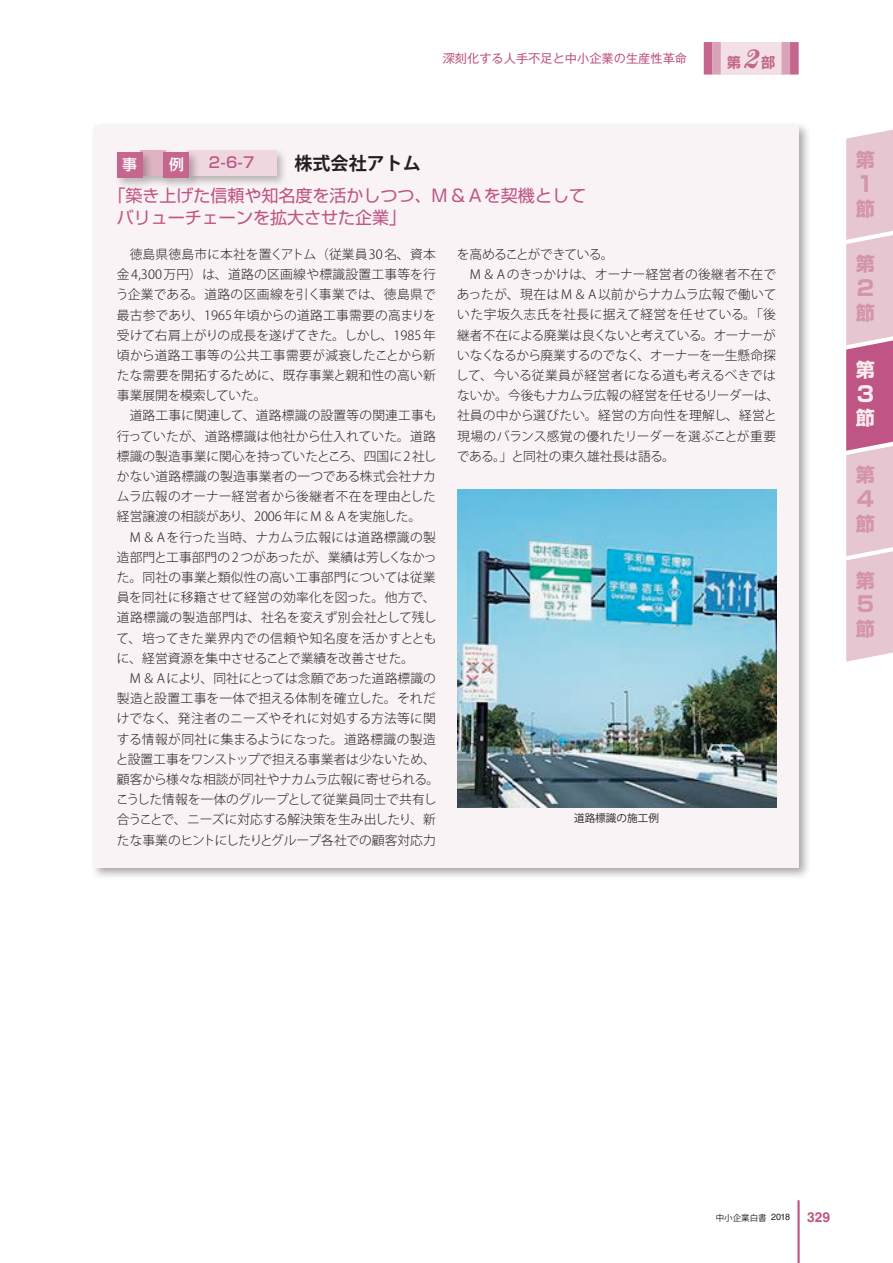
<style>
.page{position:relative;width:893px;height:1263px;background:#fff}
.page>*{position:absolute;margin:0;border:0;box-sizing:border-box;transform-origin:0 0}
.t1{font:700 21.3px "Shin Go Pr 6 N";color:#d494ac}
.t2{font:700 21.3px "Shin Go Pr 6 N";color:#f7ebef}
.t3{font:700 19.2px "Shin Go Pr 6 N";color:#d494ac}
.t4{font:700 19.2px "Shin Go Pr 6 N";color:#f7ebef}
.t5{font:700 18px "Koz Go Pr 6 N";color:#231f20}
.t6{font:16.95px/22.4px "Shin Go Pr 6 N";color:#bf5584}
.t7{font:500 14.85px "Shin Go Pr 6 N";color:#bf5584}
.t8{font:14.85px "Rodin NTLG Pro B";color:#c4668d}
.t9{font:500 14.85px "Shin Go Pr 6 N";color:#fff}
.t10{font:300 12.75px/20.2px "Koz Go Pr 6 N";color:#231f20;text-align:justify}
.t11{font:300 12.75px "Koz Go Pr 6 N";letter-spacing:-.035em;color:#231f20}
.t12{font:300 12.75px "Koz Go Pr 6 N";letter-spacing:.025em;color:#231f20}
.t13{font:300 12.75px "Koz Go Pr 6 N";letter-spacing:-.02em;color:#231f20}
.t14{font:300 12.75px "Koz Go Pr 6 N";letter-spacing:.035em;color:#231f20}
.t15{font:300 12.75px "Koz Go Pr 6 N";letter-spacing:.02em;color:#231f20}
.t16{font:300 12.75px "Koz Go Pr 6 N";letter-spacing:-.06em;color:#231f20}
.t17{font:12.15px "Gothic MB101 Pr 6 N";color:#bf5584}
.t18{font:10.65px "Koz Go Pr 6 N";color:#231f20}
.t19{font:8.55px "Koz Go Pr 6 N";color:#231f20}
.s1{font-family:"Century Std";font-weight:700;font-style:italic;font-size:26.85px}
.s2{font-family:"Helvetica LT Std";font-size:9px}
.s3{font-family:"Helvetica LT Std";font-weight:700;font-size:13.8px;color:#bf5584}
</style>
<div class="page">
<div style="left:90px;top:121px;width:721px;height:759px;background:#231f20;opacity:.4"></div>
<div style="left:94px;top:125px;width:705px;height:742px;background:#f9f3f5"></div>
<div style="left:138px;top:147px;width:39px;height:40px;background:#231f20;opacity:.3"></div>
<div style="left:140px;top:150px;width:26px;height:25px;background:#dfb3c2"></div>
<div style="left:184px;top:147px;width:104px;height:40px;background:#231f20;opacity:.3"></div>
<div style="left:187px;top:150px;width:89px;height:25px;background:#eed7de"></div>
<div style="left:114px;top:149px;width:40px;height:40px;background:#231f20;opacity:.3"></div>
<div style="left:117px;top:152px;width:25px;height:26px;background:#c4668d"></div>
<div style="left:161px;top:149px;width:40px;height:40px;background:#231f20;opacity:.3"></div>
<div style="left:164px;top:152px;width:25px;height:26px;background:#c4668d"></div>
<img style="left:457px;top:489px;width:319px;height:319px">
<div style="left:704px;top:42px;width:95px;height:32px;background:#f2e0e6"></div>
<div style="left:704px;top:42px;width:8px;height:32px;background:#c4668d"></div>
<div style="left:712px;top:42px;width:9px;height:32px;background:#d9a3b7"></div>
<div style="left:782px;top:42px;width:8px;height:32px;background:#d9a3b7"></div>
<div style="left:790px;top:42px;width:9px;height:32px;background:#c4668d"></div>
<hr style="left:797px;top:1200px;width:3px;height:63px;background:#bf5584">
<svg style="left:846px;top:129px;width:47px;height:533px;background:#e0b3c5"></svg>
<p class="t17" style="left:443px;top:48px;width:246px">深刻化する人手不足と中小企業の生産性革命</p>
<p class="t8" style="left:726px;top:52px;width:51px">第<span class="s1">2</span>部</p>
<p class="t9" style="left:122px;top:153px;width:16px">事</p>
<p class="t9" style="left:169px;top:153px;width:16px">例</p>
<p class="t7" style="left:209px;top:150px;width:47px">2-6-7</p>
<h3 class="t5" style="left:294px;top:153px;width:128px">株式会社アトム</h3>
<h3 class="t6" style="left:117px;top:183px;width:471px;text-indent:-9px">「築き上げた信頼や知名度を活かしつつ、M＆Aを契機としてバリューチェーンを拡大させた企業」</h3>
<p class="t10" style="left:116px;top:244px;width:322px;text-indent:14px">徳島県徳島市に本社を置くアトム（従業員30名、資本金4,300万円）は、道路の区画線や標識設置工事等を行う企業である。道路の区画線を引く事業では、徳島県で最古参であり、1965年頃からの道路工事需要の高まりを受けて右肩上がりの成長を遂げてきた。しかし、1985年頃から道路工事等の公共工事需要が減衰したことから新たな需要を開拓するために、既存事業と親和性の高い新事業展開を模索していた。</p>
<p class="t10" style="left:117px;top:406px;width:321px;text-indent:13px">道路工事に関連して、道路標識の設置等の関連工事も行っていたが、道路標識は他社から仕入れていた。道路標識の製造事業に関心を持っていたところ、四国に 2社しかない道路標識の製造事業者の一つである株式会社ナカムラ広報のオーナー経営者から後継者不在を理由とした経営譲渡の相談があり、2006年にM＆Aを実施した。</p>
<p class="t10" style="left:117px;top:527px;width:322px;text-indent:13px">M＆Aを行った当時、ナカムラ広報には道路標識の製造部門と工事部門の 2つがあったが、業績は芳しくなかった。同社の事業と類似性の高い工事部門については従業員を同社に移籍させて経営の効率化を図った。他方で、道路標識の製造部門は、社名を変えず別会社として残して、培ってきた業界内での信頼や知名度を活かすとともに、経営資源を集中させることで業績を改善させた。</p>
<p class="t10" style="left:116px;top:668px;width:325px;text-align:left;text-indent:14px">M＆Aにより、同社にとっては念願であった道路標識の製造と設置工事を一体で担える体制を確立した。それだけでなく、発注者のニーズやそれに対処する方法等に関する情報が同社に集まるようになった。道路標識の製造と設置工事をワンストップで担える事業者は少ないため、顧客から様々な相談が同社やナカムラ広報に寄せられる。こうした情報を一体のグループとして従業員同士で共有し合うことで、ニーズに対応する解決策を生み出したり、新たな事業のヒントにしたりとグループ各社での顧客対応力</p>
<p class="t16" style="left:457px;top:247px;width:158px">を高めることができている。</p>
<p class="t12" style="left:470px;top:267px;width:308px">M＆Aのきっかけは、オーナー経営者の後継者不在で</p>
<p class="t10" style="left:457px;top:285px;width:321px">あったが、現在はM＆A以前からナカムラ広報で働いて</p>
<p class="t14" style="left:457px;top:307px;width:320px">いた宇坂久志氏を社長に据えて経営を任せている。「後</p>
<p class="t11" style="left:457px;top:328px;width:320px">継者不在による廃業は良くないと考えている。オーナーが</p>
<p class="t11" style="left:457px;top:348px;width:320px">いなくなるから廃業するのでなく、オーナーを一生懸命探</p>
<p class="t10" style="left:456px;top:365px;width:322px">して、今いる従業員が経営者になる道も考えるべきでは</p>
<p class="t13" style="left:457px;top:388px;width:324px">ないか。今後もナカムラ広報の経営を任せるリーダーは、</p>
<p class="t12" style="left:457px;top:408px;width:321px">社員の中から選びたい。経営の方向性を理解し、経営と</p>
<p class="t15" style="left:457px;top:429px;width:320px">現場のバランス感覚の優れたリーダーを選ぶことが重要</p>
<p class="t10" style="left:457px;top:446px;width:219px">である。」と同社の東久雄社長は語る。</p>
<p class="t18" style="left:574px;top:812px;width:87px">道路標識の施工例</p>
<h2 class="t3" style="left:856px;top:145px;width:21px">第</h2>
<h1 class="t1" style="left:857px;top:167px;width:19px">1</h1>
<h2 class="t3" style="left:856px;top:193px;width:21px">節</h2>
<h2 class="t3" style="left:856px;top:249px;width:21px">第</h2>
<h1 class="t1" style="left:857px;top:271px;width:19px">2</h1>
<h2 class="t3" style="left:856px;top:297px;width:21px">節</h2>
<h2 class="t4" style="left:856px;top:354px;width:21px">第</h2>
<h1 class="t2" style="left:857px;top:377px;width:19px">3</h1>
<h2 class="t4" style="left:856px;top:403px;width:21px">節</h2>
<h2 class="t3" style="left:856px;top:460px;width:21px">第</h2>
<h1 class="t1" style="left:857px;top:482px;width:19px">4</h1>
<h2 class="t3" style="left:856px;top:508px;width:21px">節</h2>
<h2 class="t3" style="left:856px;top:565px;width:21px">第</h2>
<h1 class="t1" style="left:857px;top:587px;width:19px">5</h1>
<h2 class="t3" style="left:856px;top:613px;width:21px">節</h2>
<p class="t19" style="left:716px;top:1212px;width:116px">中小企業白書 <span class="s2">2018</span> <span class="s3">329</span></p>
</div>
